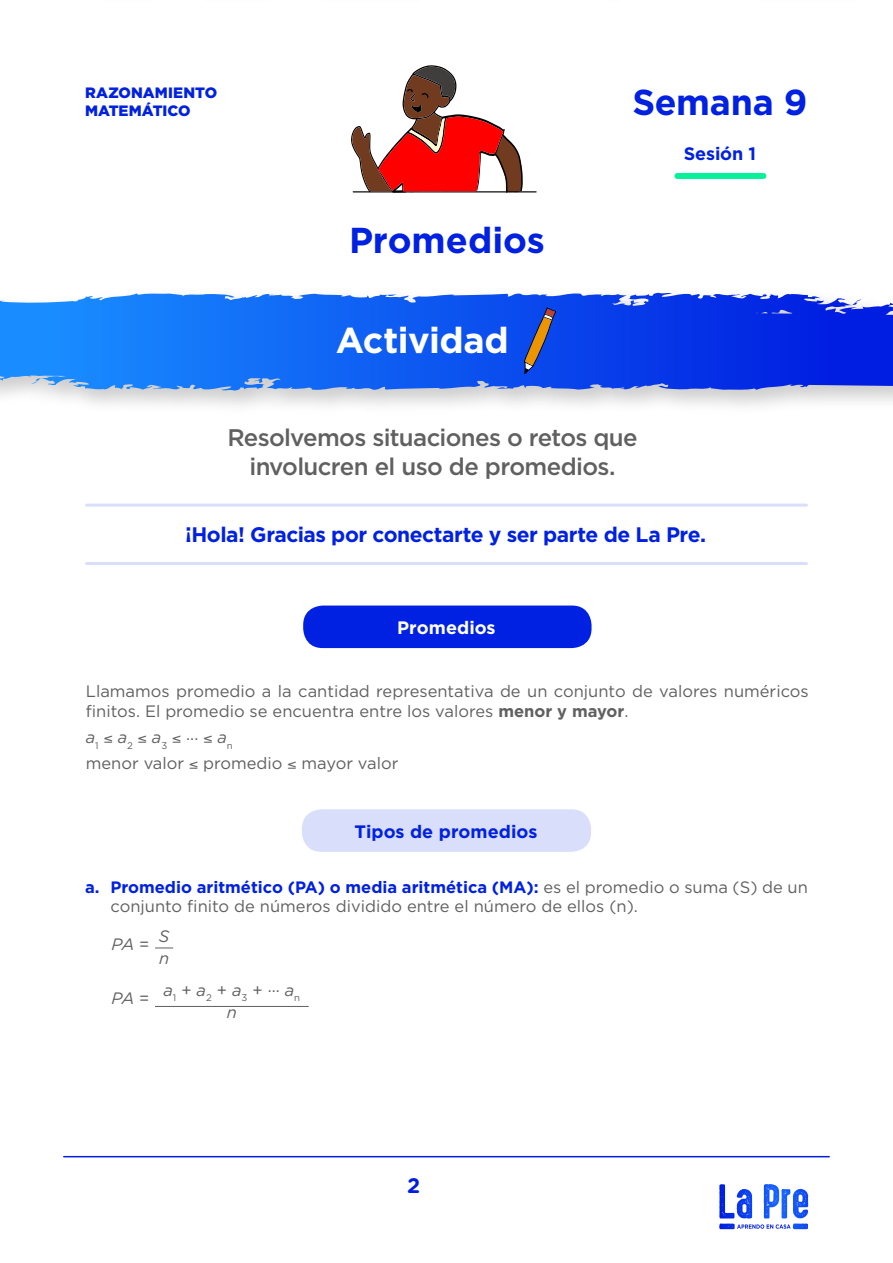
<style>
.page{position:relative;width:893px;height:1263px;background:#fff}
.page>*{position:absolute;margin:0;border:0;box-sizing:border-box;transform-origin:0 0}
.t1{font:700 36px "Gotham";letter-spacing:-.005em;color:#0021e1}
.t2{font:700 36px "Gotham";letter-spacing:-.01em;color:#fff}
.t3{font:500 24px/28.8px "Gotham";letter-spacing:-.03em;color:#606060;text-align:center}
.t4{font:700 21px "Gotham";letter-spacing:-.02em;color:#0021e1}
.t5{font:700 21px "Gotham Rounded";color:#001ee1}
.t6{font:700 18px "Gotham";letter-spacing:-.005em;color:#0021e1}
.t7{font:700 18px "Gotham";color:#fff}
.t8{font:16.5px/19.8px "Gotham";color:#606060}
.t9{font:italic 16.5px/22.5px "Gotham";color:#606060}
.t10{font:900 15px/18px "Gotham";color:#0021e1}
.s1{font-weight:700}
.s2{font-style:italic}
.s3{font-weight:700;color:#0021e1}
.s4{font-style:normal}
</style>
<div class="page">
<hr style="left:64px;top:1156px;width:765px;height:1px;background:#001ee1">
<svg style="left:737px;top:1224px;width:54px;height:5px"></svg>
<svg style="left:764px;top:1184px;width:15px;height:34px"></svg>
<img style="left:0;top:292px;width:893px;height:114px">
<svg style="left:0;top:293px;width:653px;height:88px;background:#1b6cf4"></svg>
<hr style="left:87px;top:504px;width:719px;height:3px;background:#d9defa">
<hr style="left:87px;top:562px;width:719px;height:3px;background:#d9defa">
<div style="left:303px;top:605px;width:288px;height:43px;background:#0021e1;border-radius:20px"></div>
<svg style="left:524px;top:307px;width:32px;height:67px;background:#4156a7"></svg>
<div style="left:677px;top:173px;width:85px;height:6px;background:#06f19a"></div>
<div style="left:302px;top:809px;width:289px;height:43px;background:#d9defa;border-radius:20px"></div>
<svg style="left:155px;top:947px;width:18px;height:1px"></svg>
<hr style="left:155px;top:1006px;width:154px;height:1px;background:#606060">
<svg style="left:351px;top:65px;width:186px;height:128px"></svg>
<p class="t10" style="left:85px;top:84px;width:134px">RAZONAMIENTO<br>MATEMÁTICO</p>
<h1 class="t1" style="left:632px;top:79px;width:176px">Semana 9</h1>
<p class="t6" style="left:684px;top:142px;width:74px">Sesión 1</p>
<h1 class="t1" style="left:349px;top:216px;width:197px">Promedios</h1>
<h1 class="t2" style="left:336px;top:317px;width:175px">Actividad</h1>
<h2 class="t3" style="left:227px;top:423px;width:412px">Resolvemos situaciones o retos que involucren el uso de promedios.</h2>
<p class="t4" style="left:185px;top:521px;width:522px">¡Hola! Gracias por conectarte y ser parte de La Pre.</p>
<p class="t7" style="left:397px;top:616px;width:100px">Promedios</p>
<p class="t8" style="left:86px;top:681px;width:724px">Llamamos promedio a la cantidad representativa de un conjunto de valores numéricos finitos. El promedio se encuentra entre los valores <span class="s1">menor y mayor</span>.</p>
<p class="t8" style="left:86px;top:724px;width:314px;line-height:26.2px"><span class="s2">a</span><sub>1</sub> ≤<span class="s2">a</span><sub>2</sub> ≤<span class="s2">a</span><sub>3</sub> ≤...≤<span class="s2">a</span><sub>n<br></sub>menor valor ≤ promedio ≤ mayor valor</p>
<p class="t6" style="left:354px;top:819px;width:184px">Tipos de promedios</p>
<p class="t8" style="left:111px;top:876px;width:699px;text-indent:-26px"><span class="s3">a. Promedio aritmético (PA) o media aritmética (MA):</span> es el promedio o suma (S) de un conjunto finito de números dividido entre el número de ellos (n).</p>
<p class="t9" style="left:112px;top:932px;width:39px">PA <span class="s4">=</span></p>
<p class="t9" style="left:159px;top:924px;width:12px">S n</p>
<p class="t9" style="left:112px;top:986px;width:39px">PA <span class="s4">=</span></p>
<p class="t8" style="left:163px;top:976px;width:138px;line-height:24.2px;text-align:center"><span class="s2">a</span><sub>1</sub> + <span class="s2">a</span><sub>2</sub> + <span class="s2">a</span><sub>3</sub> + ... <span class="s2">a</span><sub>n </sub><span class="s2">n</span></p>
<p class="t5" style="left:407px;top:1170px;width:15px">2</p>
</div>
